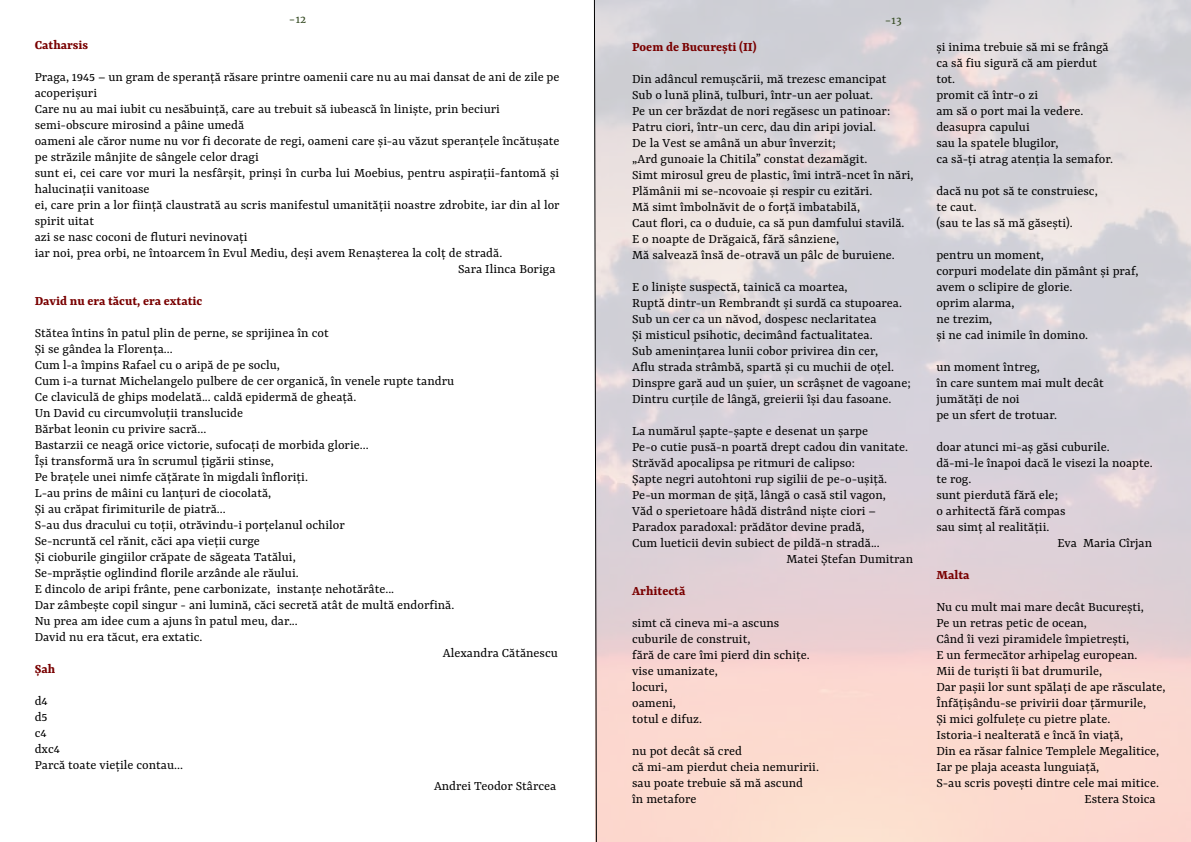
<style>
.page{position:relative;width:1191px;height:842px;background:#fff}
.page>*{position:absolute;margin:0;border:0;box-sizing:border-box;transform-origin:0 0}
.t1{font:14px/16px "Yrsa";color:#000}
.t2{font:700 14px "Yrsa";color:#790000}
.t3{font:10px "Merriweather";color:#374c25}
</style>
<div class="page">
<svg style="left:593px;top:0;width:4px;height:842px"></svg>
<p class="t3" style="left:289px;top:14px;width:19px">-12</p>
<p class="t3" style="left:884px;top:14px;width:18px">-13</p>
<p class="t2" style="left:35px;top:36px;width:55px">Catharsis</p>
<p class="t1" style="left:35px;top:70px;width:526px">Praga, 1945 – un gram de speranță răsare printre oamenii care nu au mai dansat de ani de zile pe</p>
<p class="t1" style="left:35px;top:86px;width:64px">acoperișuri</p>
<p class="t1" style="left:35px;top:102px;width:467px">Care nu au mai iubit cu nesăbuință, care au trebuit să iubească în liniște, prin beciuri</p>
<p class="t1" style="left:35px;top:118px;width:211px">semi-obscure mirosind a pâine umedă</p>
<p class="t1" style="left:35px;top:134px;width:526px">oameni ale căror nume nu vor fi decorate de regi, oameni care și-au văzut speranțele încătușate</p>
<p class="t1" style="left:35px;top:150px;width:225px">pe străzile mânjite de sângele celor dragi</p>
<p class="t1" style="left:35px;top:166px;width:526px">sunt ei, cei care vor muri la nesfârșit, prinși în curba lui Moebius, pentru aspirații-fantomă și</p>
<p class="t1" style="left:35px;top:182px;width:116px">halucinații vanitoase</p>
<p class="t1" style="left:35px;top:198px;width:526px">ei, care prin a lor ființă claustrată au scris manifestul umanității noastre zdrobite, iar din al lor</p>
<p class="t1" style="left:35px;top:214px;width:61px">spirit uitat</p>
<p class="t1" style="left:35px;top:230px;width:214px">azi se nasc coconi de fluturi nevinovați</p>
<p class="t1" style="left:35px;top:246px;width:469px">iar noi, prea orbi, ne întoarcem în Evul Mediu, deși avem Renașterea la colț de stradă.</p>
<p class="t1" style="left:458px;top:262px;width:99px">Sara Ilinca Boriga</p>
<p class="t2" style="left:35px;top:292px;width:169px">David nu era tăcut, era extatic</p>
<p class="t1" style="left:35px;top:326px;width:295px">Stătea întins în patul plin de perne, se sprijinea în cot</p>
<p class="t1" style="left:35px;top:342px;width:139px">Și se gândea la Florența...</p>
<p class="t1" style="left:35px;top:358px;width:247px">Cum l-a împins Rafael cu o aripă de pe soclu,</p>
<p class="t1" style="left:35px;top:374px;width:421px">Cum i-a turnat Michelangelo pulbere de cer organică, în venele rupte tandru</p>
<p class="t1" style="left:35px;top:390px;width:323px">Ce claviculă de ghips modelată... caldă epidermă de gheață.</p>
<p class="t1" style="left:35px;top:406px;width:210px">Un David cu circumvoluții translucide</p>
<p class="t1" style="left:35px;top:422px;width:173px">Bărbat leonin cu privire sacră...</p>
<p class="t1" style="left:35px;top:438px;width:335px">Bastarzii ce neagă orice victorie, sufocați de morbida glorie...</p>
<p class="t1" style="left:35px;top:454px;width:241px">Își transformă ura în scrumul țigării stinse,</p>
<p class="t1" style="left:35px;top:470px;width:275px">Pe brațele unei nimfe cățărate în migdali înfloriți.</p>
<p class="t1" style="left:35px;top:486px;width:238px">L-au prins de mâini cu lanțuri de ciocolată,</p>
<p class="t1" style="left:35px;top:502px;width:192px">Și au crăpat firimiturile de piatră...</p>
<p class="t1" style="left:35px;top:518px;width:312px">S-au dus dracului cu toții, otrăvindu-i porțelanul ochilor</p>
<p class="t1" style="left:35px;top:534px;width:227px">Se-ncruntă cel rănit, căci apa vieții curge</p>
<p class="t1" style="left:35px;top:550px;width:262px">Și cioburile gingiilor crăpate de săgeata Tatălui,</p>
<p class="t1" style="left:35px;top:566px;width:265px">Se-mprăștie oglindind florile arzânde ale răului.</p>
<p class="t1" style="left:35px;top:582px;width:361px">E dincolo de aripi frânte, pene carbonizate, instanțe nehotărâte...</p>
<p class="t1" style="left:35px;top:598px;width:421px">Dar zâmbește copil singur - ani lumină, căci secretă atât de multă endorfină.</p>
<p class="t1" style="left:35px;top:614px;width:265px">Nu prea am idee cum a ajuns în patul meu, dar...</p>
<p class="t1" style="left:35px;top:630px;width:169px">David nu era tăcut, era extatic.</p>
<p class="t1" style="left:443px;top:646px;width:116px">Alexandra Cătănescu</p>
<p class="t2" style="left:35px;top:660px;width:22px">Șah</p>
<p class="t1" style="left:35px;top:694px;width:150px">d4<br>d5<br>c4<br>dxc4<br>Parcă toate viețile contau...</p>
<p class="t1" style="left:434px;top:779px;width:124px">Andrei Teodor Stârcea</p>
<p class="t2" style="left:632px;top:38px;width:126px">Poem de București (II)</p>
<p class="t1" style="left:632px;top:72px;width:283px">Din adâncul remușcării, mă trezesc emancipat<br>Sub o lună plină, tulburi, într-un aer poluat.<br>Pe un cer brăzdat de nori regăsesc un patinoar:<br>Patru ciori, într-un cerc, dau din aripi jovial.<br>De la Vest se amână un abur înverzit;<br>„Ard gunoaie la Chitila” constat dezamăgit.<br>Simt mirosul greu de plastic, îmi intră-ncet în nări, Plămânii mi se-ncovoaie și respir cu ezitări.<br>Mă simt îmbolnăvit de o forță imbatabilă,<br>Caut flori, ca o duduie, ca să pun damfului stavilă.<br>E o noapte de Drăgaică, fără sânziene,<br>Mă salvează însă de-otravă un pâlc de buruiene.</p>
<p class="t1" style="left:632px;top:280px;width:280px">E o liniște suspectă, tainică ca moartea,<br>Ruptă dintr-un Rembrandt și surdă ca stupoarea.<br>Sub un cer ca un năvod, dospesc neclaritatea<br>Și misticul psihotic, decimând factualitatea.<br>Sub amenințarea lunii cobor privirea din cer,<br>Aflu strada strâmbă, spartă și cu muchii de oțel.<br>Dinspre gară aud un șuier, un scrâșnet de vagoane; Dintru curțile de lângă, greierii își dau fasoane.</p>
<p class="t1" style="left:632px;top:424px;width:237px">La numărul șapte-șapte e desenat un șarpe</p>
<p class="t1" style="left:632px;top:440px;width:277px">Pe-o cutie pusă-n poartă drept cadou din vanitate.</p>
<p class="t1" style="left:632px;top:456px;width:224px">Străvăd apocalipsa pe ritmuri de calipso:</p>
<p class="t1" style="left:632px;top:472px;width:256px">Șapte negri autohtoni rup sigilii de pe-o-ușiță.</p>
<p class="t1" style="left:632px;top:488px;width:255px">Pe-un morman de șiță, lângă o casă stil vagon,</p>
<p class="t1" style="left:632px;top:504px;width:245px">Văd o sperietoare hâdă distrând niște ciori –</p>
<p class="t1" style="left:632px;top:520px;width:234px">Paradox paradoxal: prădător devine pradă,</p>
<p class="t1" style="left:632px;top:536px;width:249px">Cum lueticii devin subiect de pildă-n stradă...</p>
<p class="t1" style="left:786px;top:552px;width:128px">Matei Ștefan Dumitran</p>
<p class="t2" style="left:632px;top:582px;width:55px">Arhitectă</p>
<p class="t1" style="left:632px;top:616px;width:179px">simt că cineva mi-a ascuns cuburile de construit,<br>fără de care îmi pierd din schițe. vise umanizate,<br>locuri,<br>oameni,<br>totul e difuz.</p>
<p class="t1" style="left:632px;top:744px;width:188px">nu pot decât să cred<br>că mi-am pierdut cheia nemuririi. sau poate trebuie să mă ascund<br>în metafore</p>
<p class="t1" style="left:936px;top:40px;width:178px">și inima trebuie să mi se frângă ca să fiu sigură că am pierdut tot.<br>promit că într-o zi<br>am să o port mai la vedere. deasupra capului<br>sau la spatele blugilor,<br>ca să-ți atrag atenția la semafor.</p>
<p class="t1" style="left:936px;top:184px;width:163px">dacă nu pot să te construiesc, te caut.<br>(sau te las să mă găsești).</p>
<p class="t1" style="left:936px;top:248px;width:204px">pentru un moment,<br>corpuri modelate din pământ și praf, avem o sclipire de glorie.<br>oprim alarma,<br>ne trezim,<br>și ne cad inimile în domino.</p>
<p class="t1" style="left:936px;top:360px;width:169px">un moment întreg,<br>în care suntem mai mult decât jumătăți de noi<br>pe un sfert de trotuar.</p>
<p class="t1" style="left:936px;top:440px;width:175px">doar atunci mi-aș găsi cuburile.</p>
<p class="t1" style="left:936px;top:456px;width:218px">dă-mi-le înapoi dacă le visezi la noapte.</p>
<p class="t1" style="left:936px;top:472px;width:37px">te rog.</p>
<p class="t1" style="left:936px;top:488px;width:123px">sunt pierdută fără ele;</p>
<p class="t1" style="left:936px;top:504px;width:131px">o arhitectă fără compas</p>
<p class="t1" style="left:936px;top:520px;width:115px">sau simț al realității.</p>
<p class="t1" style="left:1057px;top:536px;width:96px">Eva Maria Cîrjan</p>
<p class="t2" style="left:936px;top:566px;width:35px">Malta</p>
<p class="t1" style="left:936px;top:600px;width:209px">Nu cu mult mai mare decât București,</p>
<p class="t1" style="left:936px;top:616px;width:152px">Pe un retras petic de ocean,</p>
<p class="t1" style="left:936px;top:632px;width:194px">Când îi vezi piramidele împietrești,</p>
<p class="t1" style="left:936px;top:648px;width:203px">E un fermecător arhipelag european.</p>
<p class="t1" style="left:936px;top:664px;width:167px">Mii de turiști îi bat drumurile,</p>
<p class="t1" style="left:936px;top:680px;width:231px">Dar pașii lor sunt spălați de ape răsculate,</p>
<p class="t1" style="left:936px;top:696px;width:211px">Înfățișându-se privirii doar țărmurile,</p>
<p class="t1" style="left:936px;top:712px;width:175px">Și mici golfulețe cu pietre plate.</p>
<p class="t1" style="left:936px;top:728px;width:188px">Istoria-i nealterată e încă în viață,</p>
<p class="t1" style="left:936px;top:744px;width:224px">Din ea răsar falnice Templele Megalitice,</p>
<p class="t1" style="left:936px;top:760px;width:164px">Iar pe plaja aceasta lunguiață,</p>
<p class="t1" style="left:936px;top:776px;width:224px">S-au scris povești dintre cele mai mitice.</p>
<p class="t1" style="left:1084px;top:792px;width:73px">Estera Stoica</p>
</div>
